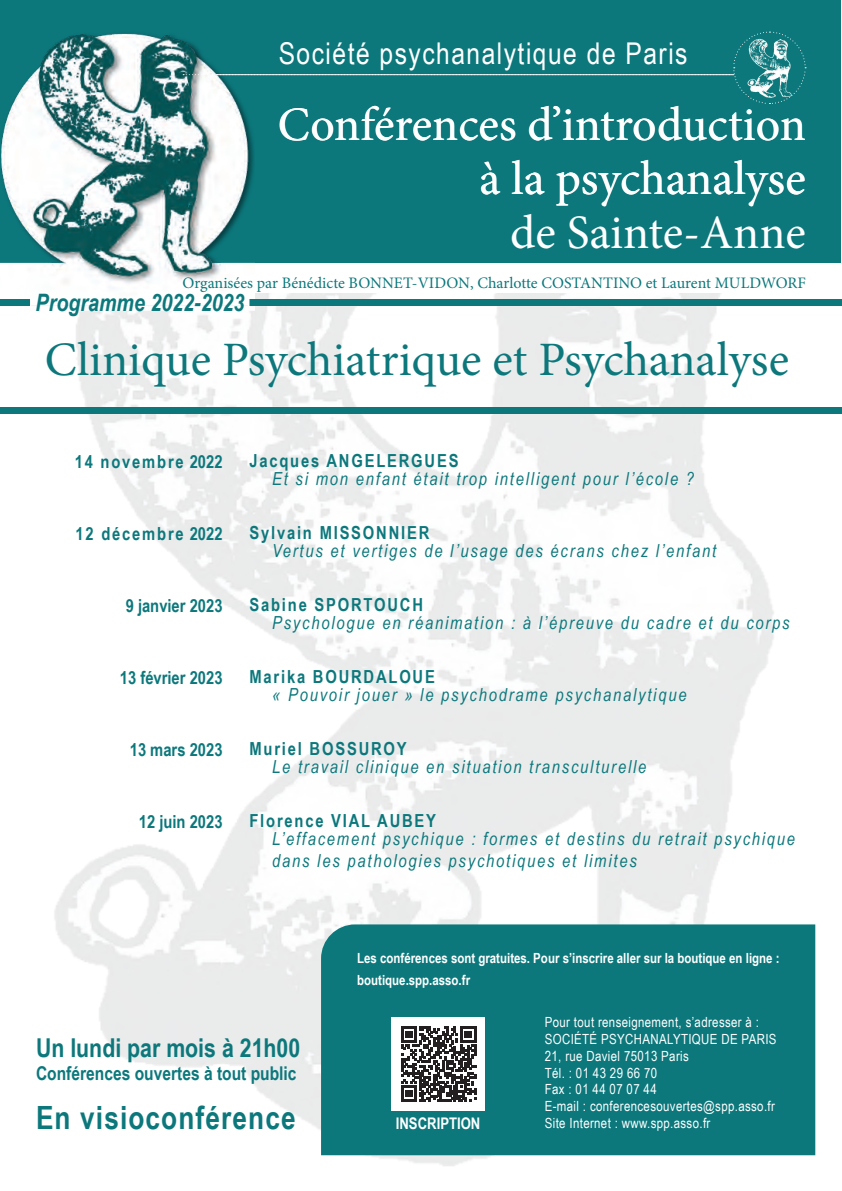
<style>
.page{position:relative;width:842px;height:1191px;background:#fff}
.page>*{position:absolute;margin:0;border:0;box-sizing:border-box;transform-origin:0 0}
.t1{font:48px/54px "Minion Pro";color:#fff;text-align:right}
.t2{font:48px "Minion Pro";color:#0c787c}
.t3{font:700 32px "Arial Narrow";letter-spacing:.035em;color:#0c787c}
.t4{font:30px "Arial Narrow";letter-spacing:.05em;color:#fff}
.t5{font:700 26px "Arial Narrow";color:#0c787c}
.t6{font:italic 700 24px "Arial Narrow";color:#0c787c}
.t7{font:700 19px "Arial Narrow";color:#0c787c}
.t8{font:italic 18px/22px "Arial Narrow";letter-spacing:.1em;color:#0c787c}
.t9{font:700 18px "Arial Narrow";letter-spacing:.1em;color:#0c787c}
.t10{font:700 18px "Arial Narrow";color:#0c787c}
.t11{font:16px "Minion Pro";color:#0c787c}
.t12{font:700 16px "Arial Narrow";color:#fff}
.t13{font:14px/16.8px "Arial Narrow";letter-spacing:.025em;color:#fff}
.t14{font:700 14px/22px "Arial Narrow";color:#fff}
</style>
<div class="page">
<div style="left:0;top:0;width:841px;height:262px;background:#0c787c"></div>
<img style="left:0;top:33px;width:255px;height:277px">
<div style="left:0;top:407px;width:842px;height:7px;background:#0c787c"></div>
<div style="left:0;top:299px;width:842px;height:7px;background:#0c787c"></div>
<div style="left:30px;top:298px;width:219px;height:8px;background:#fff;border:1px solid #fff"></div>
<div style="left:321px;top:924px;width:494px;height:231px;background:#0c787c"></div>
<div style="left:391px;top:1017px;width:94px;height:93px;background:#fff"></div>
<svg style="left:401px;top:1026px;width:75px;height:75px"></svg>
<svg style="left:183px;top:31px;width:623px;height:73px"></svg>
<img style="left:747px;top:38px;width:44px;height:60px">
<h3 class="t4" style="left:279px;top:32px;width:410px">Société psychanalytique de Paris</h3>
<h1 class="t1" style="left:278px;top:98px;width:530px">Conférences d’introduction à la psychanalyse</h1>
<h1 class="t1" style="left:510px;top:206px;width:297px">de Sainte-Anne</h1>
<p class="t11" style="left:182px;top:272px;width:625px">Organisées par Bénédicte BONNET-VIDON, Charlotte COSTANTINO et Laurent MULDWORF</p>
<h3 class="t6" style="left:36px;top:285px;width:210px">Programme 2022-2023</h3>
<h1 class="t2" style="left:45px;top:327px;width:746px">Clinique Psychiatrique et Psychanalyse</h1>
<p class="t9" style="left:75px;top:448px;width:149px">14 novembre 2022</p>
<p class="t9" style="left:76px;top:520px;width:148px">12 décembre 2022</p>
<p class="t10" style="left:126px;top:592px;width:98px">9 janvier 2023</p>
<p class="t10" style="left:120px;top:664px;width:104px">13 février 2023</p>
<p class="t10" style="left:130px;top:736px;width:94px">13 mars 2023</p>
<p class="t10" style="left:139px;top:808px;width:85px">12 juin 2023</p>
<p class="t9" style="left:249px;top:447px;width:211px">Jacques ANGELERGUES</p>
<p class="t8" style="left:272px;top:467px;width:423px">Et si mon enfant était trop intelligent pour l’école ?</p>
<p class="t9" style="left:249px;top:519px;width:181px">Sylvain MISSONNIER</p>
<p class="t8" style="left:272px;top:539px;width:445px">Vertus et vertiges de l’usage des écrans chez l’enfant</p>
<p class="t9" style="left:249px;top:591px;width:175px">Sabine SPORTOUCH</p>
<p class="t8" style="left:272px;top:611px;width:519px">Psychologue en réanimation : à l’épreuve du cadre et du corps</p>
<p class="t9" style="left:249px;top:663px;width:187px">Marika BOURDALOUE</p>
<p class="t8" style="left:272px;top:683px;width:416px">« Pouvoir jouer » le psychodrame psychanalytique</p>
<p class="t9" style="left:249px;top:735px;width:159px">Muriel BOSSUROY</p>
<p class="t8" style="left:272px;top:755px;width:376px">Le travail clinique en situation transculturelle</p>
<p class="t9" style="left:249px;top:807px;width:188px">Florence VIAL AUBEY</p>
<p class="t8" style="left:272px;top:827px;width:524px">L’effacement psychique : formes et destins du retrait psychique dans les pathologies psychotiques et limites</p>
<p class="t14" style="left:357px;top:946px;width:424px">Les conférences sont gratuites. Pour s’inscrire aller sur la boutique en ligne : boutique.spp.asso.fr</p>
<h3 class="t5" style="left:36px;top:1028px;width:266px">Un lundi par mois à 21h00</h3>
<p class="t7" style="left:36px;top:1059px;width:262px">Conférences ouvertes à tout public</p>
<h2 class="t3" style="left:36px;top:1093px;width:261px">En visioconférence</h2>
<p class="t12" style="left:396px;top:1111px;width:86px">INSCRIPTION</p>
<p class="t13" style="left:545px;top:1013px;width:233px">Pour tout renseignement, s’adresser à :<br>SOCIÉTÉ PSYCHANALYTIQUE DE PARIS<br>21, rue Daviel 75013 Paris<br>Tél. : 01 43 29 66 70<br>Fax : 01 44 07 07 44<br>E-mail : conferencesouvertes@spp.asso.fr<br>Site Internet : www.spp.asso.fr</p>
</div>
